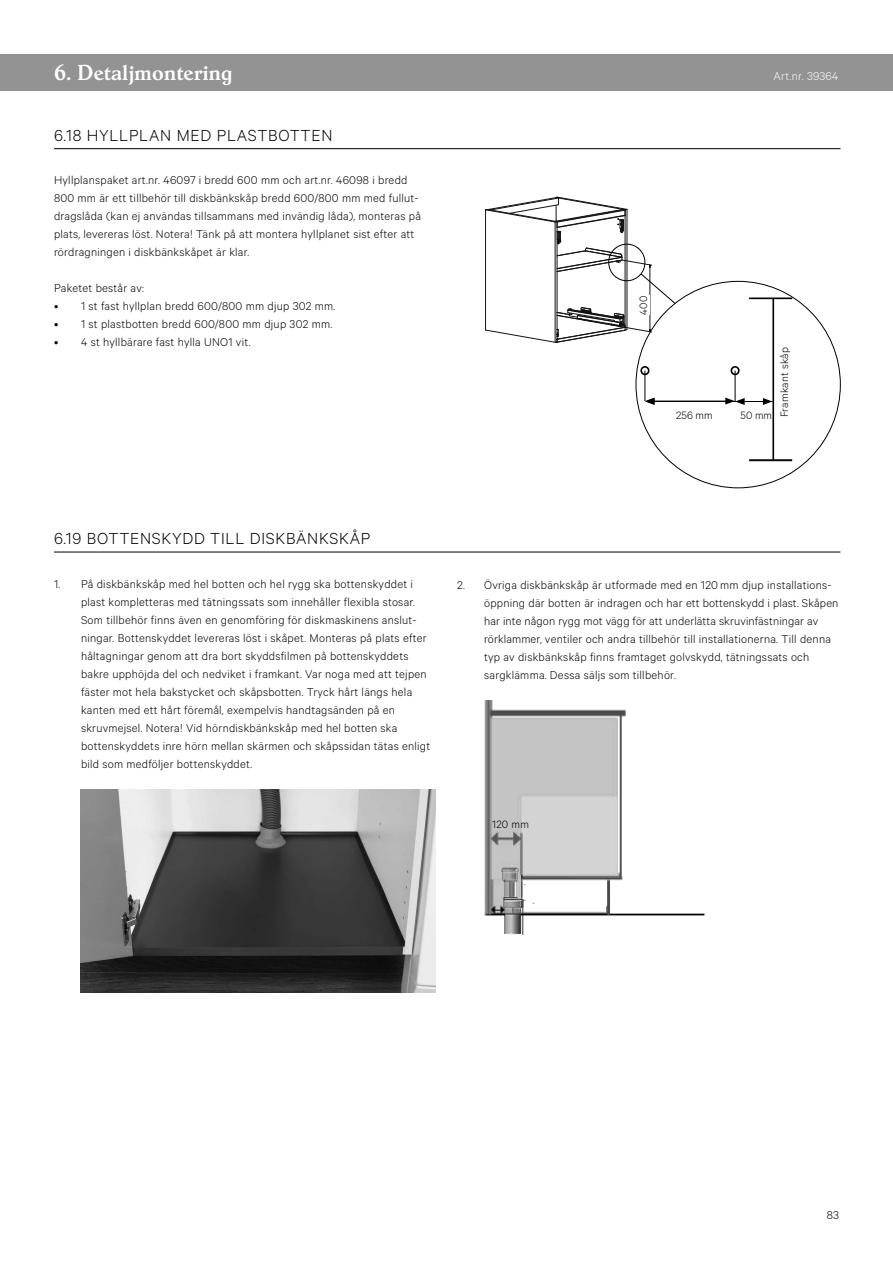
<style>
.page{position:relative;width:893px;height:1263px;background:#fff}
.page>*{position:absolute;margin:0;border:0;box-sizing:border-box;transform-origin:0 0}
.Rubrik_1{font:500 21px "Hoboken Serial";letter-spacing:.02em;color:#fff}
.Rubrik_2{font:300 18px "Calibre";letter-spacing:.04em;color:#000}
.t1{font:300 12.75px/18px "Calibre";letter-spacing:.02em;color:#000}
.t2{font:300 12.75px "Calibre";letter-spacing:.02em;color:#fff}
.Brödtext{font:300 12px "Calibre";letter-spacing:.015em;color:#000}
</style>
<div class="page">
<div style="left:0;top:54px;width:893px;height:37px;background:#939393"></div>
<img style="left:81px;top:789px;width:355px;height:203px">
<img style="left:484px;top:700px;width:221px;height:235px">
<hr style="left:54px;top:552px;width:786px;height:1px;background:#000">
<hr style="left:54px;top:148px;width:786px;height:1px;background:#000">
<hr style="left:772px;top:298px;width:2px;height:162px;background:#000">
<div style="left:730px;top:366px;width:10px;height:9px;border:2px solid #000;border-radius:50%"></div>
<div style="left:640px;top:366px;width:9px;height:9px;border:2px solid #000;border-radius:50%"></div>
<svg style="left:763px;top:398px;width:8px;height:7px"></svg>
<hr style="left:645px;top:371px;width:1px;height:30px;background:#000">
<hr style="left:735px;top:371px;width:1px;height:30px;background:#000">
<hr style="left:742px;top:401px;width:30px;height:1px;background:#000">
<hr style="left:749px;top:460px;width:43px;height:1px;background:#000">
<hr style="left:749px;top:298px;width:43px;height:1px;background:#000">
<svg style="left:485px;top:197px;width:193px;height:146px"></svg>
<hr style="left:652px;top:401px;width:76px;height:1px;background:#000">
<svg style="left:645px;top:398px;width:9px;height:7px"></svg>
<svg style="left:725px;top:398px;width:20px;height:7px"></svg>
<div style="left:638px;top:296px;width:11px;height:19px;background:#fff"></div>
<p class="Rubrik_1" style="left:54px;top:60px;width:180px">6. Detaljmontering</p>
<p class="Rubrik_2" style="left:54px;top:125px;width:280px">6.18 HYLLPLAN MED PLASTBOTTEN</p>
<p class="t1" style="left:54px;top:171px;width:368px">Hyllplanspaket art.nr. 46097 i bredd 600 mm och art.nr. 46098 i bredd 800 mm är ett tillbehör till diskbänkskåp bredd 600/800 mm med fullut&shy;dragslåda (kan ej användas tillsammans med invändig låda), monteras på plats, levereras löst. Notera! Tänk på att montera hyllplanet sist efter att rördragningen i diskbänkskåpet är klar.</p>
<p class="t1" style="left:54px;top:279px;width:91px">Paketet består av:</p>
<p class="t1" style="left:54px;top:297px;width:283px">• 1 st fast hyllplan bredd 600/800 mm djup 302 mm.</p>
<p class="t1" style="left:54px;top:315px;width:280px">• 1 st plastbotten bredd 600/800 mm djup 302 mm.</p>
<p class="t1" style="left:54px;top:333px;width:198px">• 4 st hyllbärare fast hylla UNO1 vit.</p>
<p class="t2" style="left:774px;top:69px;width:66px">Art.nr. 39364</p>
<p class="Brödtext" style="left:636px;top:315px;width:20px;rotate:-90deg">400</p>
<p class="Brödtext" style="left:676px;top:409px;width:38px">256 mm</p>
<p class="Brödtext" style="left:741px;top:409px;width:33px">50 mm</p>
<p class="Brödtext" style="left:777px;top:417px;width:72px;rotate:-90deg">Framkant skåp</p>
<p class="Rubrik_2" style="left:54px;top:528px;width:318px">6.19 BOTTENSKYDD TILL DISKBÄNKSKÅP</p>
<p class="t1" style="left:81px;top:574px;width:351px;text-indent:-27px">1. På diskbänkskåp med hel botten och hel rygg ska bottenskyddet i plast kompletteras med tätningssats som innehåller flexibla stosar.<br>Som tillbehör finns även en genomföring för diskmaskinens anslut&shy;ningar. Bottenskyddet levereras löst i skåpet. Monteras på plats efter håltagningar genom att dra bort skyddsfilmen på bottenskyddets bakre upphöjda del och nedviket i framkant. Var noga med att tejpen fäster mot hela bakstycket och skåpsbotten. Tryck hårt längs hela kanten med ett hårt föremål, exempelvis handtagsänden på en skruvmejsel. Notera! Vid hörndiskbänkskåp med hel botten ska bottenskyddets inre hörn mellan skärmen och skåpssidan tätas enligt bild som medföljer bottenskyddet.</p>
<p class="t1" style="left:484px;top:575px;width:356px;text-indent:-27px">2. Övriga diskbänkskåp är utformade med en 120 mm djup installations&shy;öppning där botten är indragen och har ett bottenskydd i plast. Skåpen har inte någon rygg mot vägg för att underlätta skruvinfästningar av rörklammer, ventiler och andra tillbehör till installationerna. Till denna typ av diskbänkskåp finns framtaget golvskydd, tätningssats och sargklämma. Dessa säljs som tillbehör.</p>
<p class="Brödtext" style="left:492px;top:817px;width:38px">120 mm</p>
<p class="t1" style="left:827px;top:1205px;width:14px">83</p>
</div>
